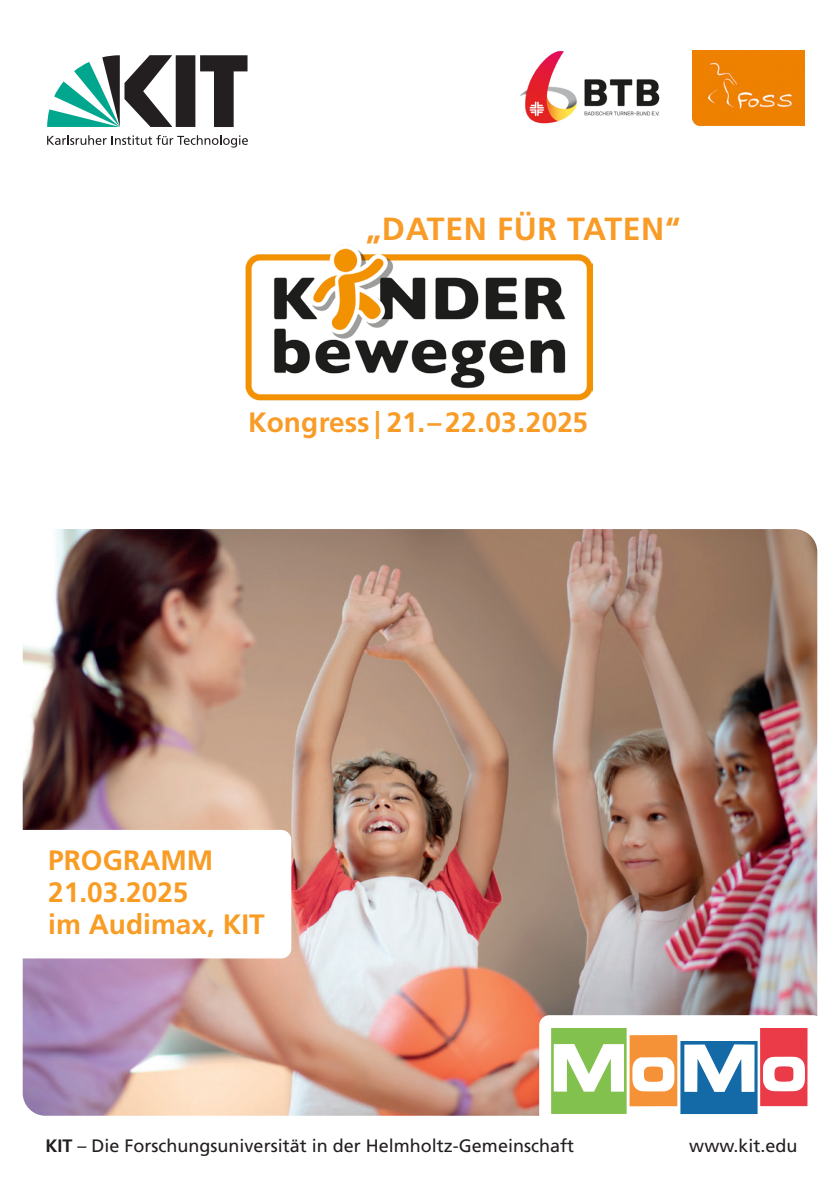
<style>
.page{position:relative;width:840px;height:1191px;background:#fff}
.page>*{position:absolute;margin:0;border:0;box-sizing:border-box;transform-origin:0 0}
.t1{font:700 32px "Frutiger LT Std";letter-spacing:.02em;color:#f89c27}
.t2{font:700 28px "Frutiger LT Std";color:#f89c24}
.t3{font:700 28px "Frutiger LT Std";color:#f89c27}
.t4{font:18px "Frutiger LT Std";color:#231f20}
.s1{font-weight:700}
</style>
<div class="page">
<img style="left:23px;top:529px;width:793px;height:586px">
<div style="left:8px;top:830px;width:283px;height:128px;background:#fff;border-radius:10px"></div>
<div style="left:539px;top:1015px;width:283px;height:112px;background:#fff;border-radius:10px"></div>
<img style="left:692px;top:50px;width:112px;height:76px">
<img style="left:520px;top:50px;width:139px;height:74px">
<svg style="left:47px;top:55px;width:200px;height:72px"></svg>
<svg style="left:47px;top:135px;width:201px;height:13px"></svg>
<img style="left:245px;top:244px;width:347px;height:157px">
<svg style="left:551px;top:1028px;width:256px;height:86px"></svg>
<p class="t1" style="left:365px;top:210px;width:316px">„DATEN FÜR TATEN“</p>
<p class="t3" style="left:248px;top:406px;width:341px">Kongress | 21.–22.03.2025</p>
<p class="t2" style="left:48px;top:843px;width:166px">PROGRAMM</p>
<p class="t2" style="left:48px;top:875px;width:142px">21.03.2025</p>
<p class="t2" style="left:48px;top:907px;width:218px">im Audimax, KIT</p>
<p class="t4" style="left:45px;top:1135px;width:530px"><span class="s1">KIT</span> – Die Forschungsuniversität in der Helmholtz-Gemeinschaft</p>
<p class="t4" style="left:689px;top:1135px;width:110px">www.kit.edu</p>
</div>
